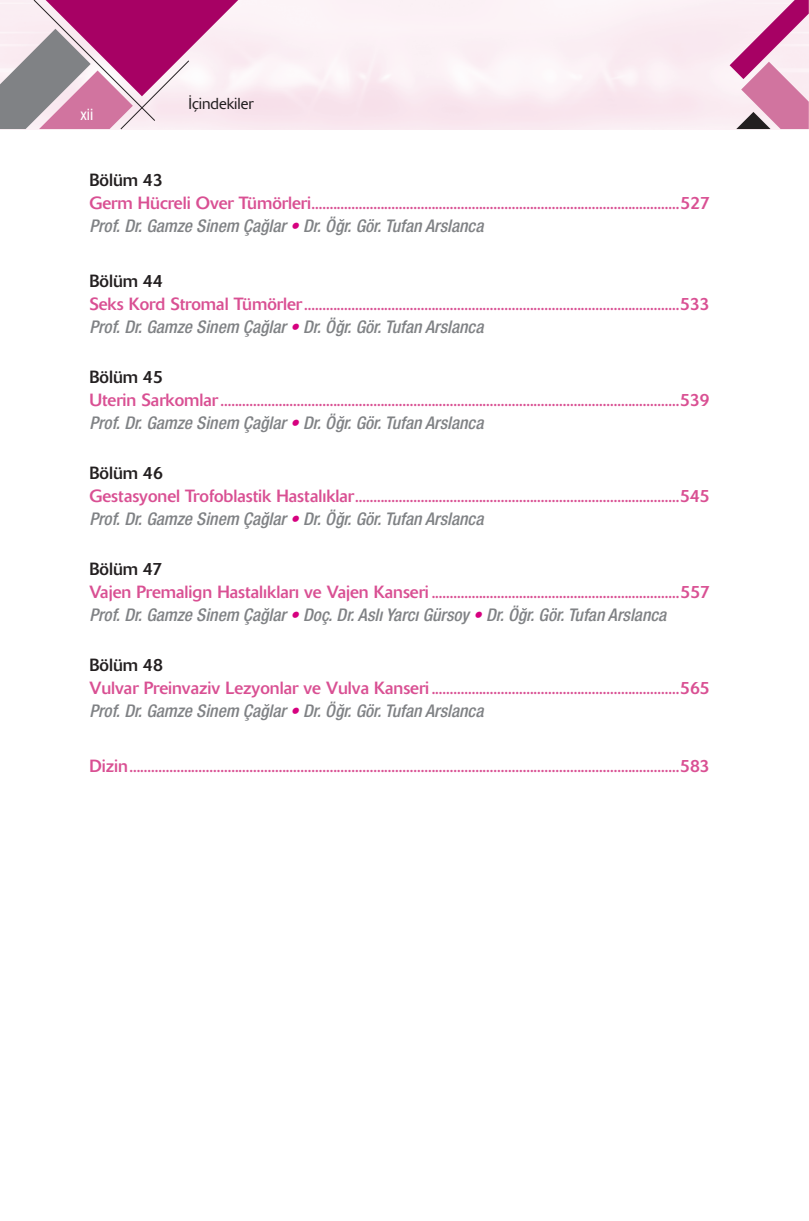
<style>
.page{position:relative;width:809px;height:1221px;background:#fff}
.page>*{position:absolute;margin:0;border:0;box-sizing:border-box;transform-origin:0 0}
.t1{font:17.5px "Delta";color:#d95093}
.t2{font:italic 17.5px "Helvetica 67 Med Cn";color:#808285}
.t3{font:17.5px "Delta";color:#231f20}
.t4{font:300 15.75px "Delta";color:#231f20}
.t5{font:15.75px "Helvetica 57 Cn";color:#fff}
.s1{color:#d6017f}
</style>
<div class="page">
<img style="left:238px;top:0;width:571px;height:129px">
<svg style="left:729px;top:0;width:79px;height:129px;background:#d99cbc"></svg>
<svg style="left:0;top:0;width:238px;height:130px;background:#c888ac"></svg>
<p class="t5" style="left:80px;top:105px;width:14px">xii</p>
<p class="t4" style="left:189px;top:95px;width:66px">İçindekiler</p>
<p class="t3" style="left:89px;top:170px;width:75px">Bölüm 43</p>
<p class="t1" style="left:89px;top:192px;width:622px">Germ Hücreli Over Tümörleri.....................................................................................................527</p>
<p class="t2" style="left:89px;top:215px;width:395px">Prof. Dr. Gamze Sinem Çağlar <span class="s1">•</span> Dr. Öğr. Gör. Tufan Arslanca</p>
<p class="t3" style="left:89px;top:271px;width:75px">Bölüm 44</p>
<p class="t1" style="left:89px;top:293px;width:622px">Seks Kord Stromal Tümörler.......................................................................................................533</p>
<p class="t2" style="left:89px;top:316px;width:395px">Prof. Dr. Gamze Sinem Çağlar <span class="s1">•</span> Dr. Öğr. Gör. Tufan Arslanca</p>
<p class="t3" style="left:89px;top:366px;width:75px">Bölüm 45</p>
<p class="t1" style="left:89px;top:389px;width:622px">Uterin Sarkomlar..............................................................................................................................539</p>
<p class="t2" style="left:89px;top:412px;width:395px">Prof. Dr. Gamze Sinem Çağlar <span class="s1">•</span> Dr. Öğr. Gör. Tufan Arslanca</p>
<p class="t3" style="left:89px;top:462px;width:75px">Bölüm 46</p>
<p class="t1" style="left:89px;top:485px;width:622px">Gestasyonel Trofoblastik Hastalıklar.........................................................................................545</p>
<p class="t2" style="left:89px;top:508px;width:395px">Prof. Dr. Gamze Sinem Çağlar <span class="s1">•</span> Dr. Öğr. Gör. Tufan Arslanca</p>
<p class="t3" style="left:89px;top:558px;width:74px">Bölüm 47</p>
<p class="t1" style="left:89px;top:581px;width:622px">Vajen Premalign Hastalıkları ve Vajen Kanseri ....................................................................557</p>
<p class="t2" style="left:89px;top:604px;width:578px">Prof. Dr. Gamze Sinem Çağlar <span class="s1">•</span> Doç. Dr. Aslı Yarcı Gürsoy <span class="s1">•</span> Dr. Öğr. Gör. Tufan Arslanca</p>
<p class="t3" style="left:89px;top:654px;width:75px">Bölüm 48</p>
<p class="t1" style="left:89px;top:677px;width:622px">Vulvar Preinvaziv Lezyonlar ve Vulva Kanseri ....................................................................565</p>
<p class="t2" style="left:89px;top:700px;width:395px">Prof. Dr. Gamze Sinem Çağlar <span class="s1">•</span> Dr. Öğr. Gör. Tufan Arslanca</p>
<p class="t1" style="left:89px;top:755px;width:622px">Dizin.......................................................................................................................................................583</p>
</div>
